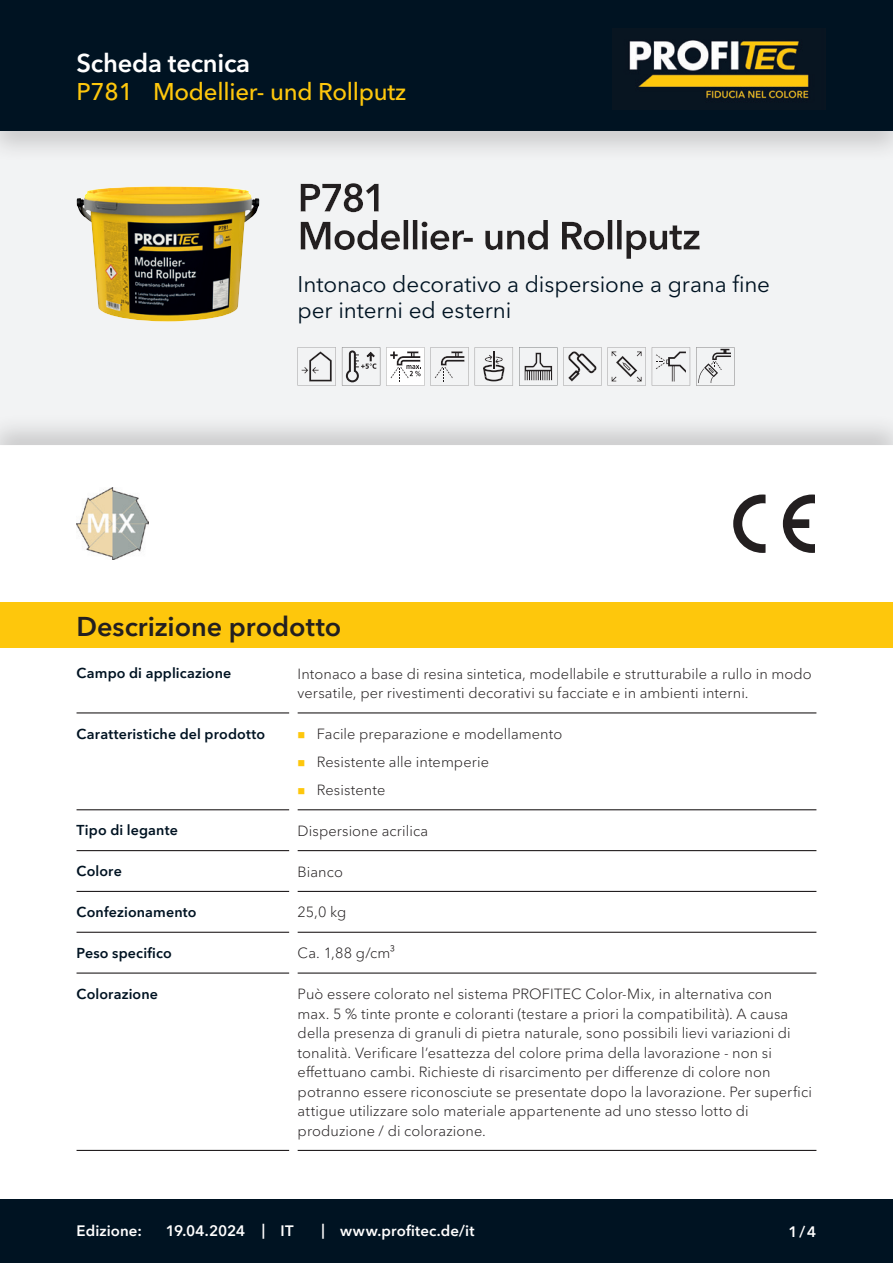
<style>
.page{position:relative;width:893px;height:1263px;background:#fff}
.page>*{position:absolute;margin:0;border:0;box-sizing:border-box;transform-origin:0 0}
.CB_AF_Kapitel_Ueberschrift{font:600 27px "Avenir Next Cyr";color:#231f20}
.CB_AF_Kopf_TM{font:600 25.5px "Avenir Next Cyr";letter-spacing:-.01em;color:#fff}
.CB_AF_Kopf_Produktname_klein{font:500 24px "Avenir Next Cyr";letter-spacing:-.01em;color:#fec70c}
.t1{font:22.5px/25.5px "Avenir Next Cyr";letter-spacing:-.005em;color:#001322}
.CB_AF_Fuss_Stand_linksb{font:600 15px "Avenir Next Cyr";letter-spacing:.01em;color:#fff}
.CB_AF_Text_Standard{font:300 14.7px/19.5px "Avenir Next Cyr";letter-spacing:.005em;color:#231f20}
.CB_AF_Abschnitt_Ueberschrift{font:600 14.25px "Avenir Next Cyr";letter-spacing:.01em;color:#001322}
</style>
<div class="page">
<div style="left:0;top:0;width:893px;height:131px;background:#001322"></div>
<div style="left:0;top:1199px;width:893px;height:64px;background:#001322"></div>
<div style="left:0;top:122px;width:893px;height:328px;background:#231f20;opacity:.2"></div>
<img style="left:77px;top:488px;width:72px;height:72px">
<svg style="left:733px;top:494px;width:32px;height:59px"></svg>
<svg style="left:783px;top:494px;width:32px;height:59px"></svg>
<hr style="left:77px;top:712px;width:212px;height:1px;background:#231f20">
<hr style="left:298px;top:712px;width:518px;height:1px;background:#231f20">
<hr style="left:77px;top:809px;width:212px;height:1px;background:#231f20">
<hr style="left:298px;top:809px;width:518px;height:1px;background:#231f20">
<hr style="left:77px;top:850px;width:212px;height:1px;background:#231f20">
<hr style="left:298px;top:850px;width:518px;height:1px;background:#231f20">
<hr style="left:77px;top:891px;width:212px;height:1px;background:#231f20">
<hr style="left:298px;top:891px;width:518px;height:1px;background:#231f20">
<hr style="left:77px;top:932px;width:212px;height:1px;background:#231f20">
<hr style="left:298px;top:932px;width:518px;height:1px;background:#231f20">
<hr style="left:77px;top:972px;width:212px;height:2px;background:#231f20">
<hr style="left:298px;top:972px;width:518px;height:2px;background:#231f20">
<hr style="left:77px;top:1150px;width:212px;height:1px;background:#231f20">
<hr style="left:298px;top:1150px;width:518px;height:1px;background:#231f20">
<div style="left:0;top:602px;width:893px;height:46px;background:#fec70c"></div>
<img style="left:629px;top:40px;width:180px;height:63px">
<p class="CB_AF_Kopf_TM" style="left:77px;top:47px;width:175px">Scheda tecnica</p>
<p class="CB_AF_Kopf_Produktname_klein" style="left:77px;top:78px;width:58px">P781</p>
<p class="CB_AF_Kopf_Produktname_klein" style="left:153px;top:78px;width:255px">Modellier- und Rollputz</p>
<h3 class="t1" style="left:298px;top:271px;width:474px">Intonaco decorativo a dispersione a grana fine per interni ed esterni</h3>
<p class="CB_AF_Kapitel_Ueberschrift" style="left:77px;top:610px;width:266px">Descrizione prodotto</p>
<p class="CB_AF_Abschnitt_Ueberschrift" style="left:77px;top:665px;width:156px">Campo di applicazione</p>
<p class="CB_AF_Text_Standard" style="left:298px;top:664px;width:516px">Intonaco a base di resina sintetica, modellabile e strutturabile a rullo in modo versatile, per rivestimenti decorativi su facciate e in ambienti interni.</p>
<p class="CB_AF_Abschnitt_Ueberschrift" style="left:77px;top:725px;width:190px">Caratteristiche del prodotto</p>
<p class="CB_AF_Text_Standard" style="left:317px;top:724px;width:247px">Facile preparazione e modellamento</p>
<p class="CB_AF_Text_Standard" style="left:317px;top:752px;width:174px">Resistente alle intemperie</p>
<p class="CB_AF_Text_Standard" style="left:317px;top:780px;width:70px">Resistente</p>
<p class="CB_AF_Abschnitt_Ueberschrift" style="left:77px;top:822px;width:103px">Tipo di legante</p>
<p class="CB_AF_Text_Standard" style="left:298px;top:821px;width:132px">Dispersione acrilica</p>
<p class="CB_AF_Abschnitt_Ueberschrift" style="left:77px;top:863px;width:47px">Colore</p>
<p class="CB_AF_Text_Standard" style="left:298px;top:862px;width:47px">Bianco</p>
<p class="CB_AF_Abschnitt_Ueberschrift" style="left:77px;top:903px;width:122px">Confezionamento</p>
<p class="CB_AF_Text_Standard" style="left:298px;top:902px;width:50px">25,0 kg</p>
<p class="CB_AF_Abschnitt_Ueberschrift" style="left:77px;top:944px;width:97px">Peso specifico</p>
<p class="CB_AF_Text_Standard" style="left:298px;top:943px;width:99px">Ca. 1,88 g/cm³</p>
<p class="CB_AF_Abschnitt_Ueberschrift" style="left:77px;top:985px;width:83px">Colorazione</p>
<p class="CB_AF_Text_Standard" style="left:298px;top:984px;width:516px">Può essere colorato nel sistema PROFITEC Color-Mix, in alternativa con<br>max. 5 % tinte pronte e coloranti (testare a priori la compatibilità). A causa della presenza di granuli di pietra naturale, sono possibili lievi variazioni di tonalità. Verificare l’esattezza del colore prima della lavorazione - non si effettuano cambi. Richieste di risarcimento per differenze di colore non potranno essere riconosciute se presentate dopo la lavorazione. Per superfici attigue utilizzare solo materiale appartenente ad uno stesso lotto di produzione / di colorazione.</p>
<p class="CB_AF_Fuss_Stand_linksb" style="left:77px;top:1222px;width:67px">Edizione:</p>
<p class="CB_AF_Fuss_Stand_linksb" style="left:166px;top:1222px;width:81px">19.04.2024</p>
<p class="CB_AF_Fuss_Stand_linksb" style="left:262px;top:1221px;width:5px">|</p>
<p class="CB_AF_Fuss_Stand_linksb" style="left:281px;top:1222px;width:14px">IT</p>
<p class="CB_AF_Fuss_Stand_linksb" style="left:321px;top:1221px;width:5px">|</p>
<p class="CB_AF_Fuss_Stand_linksb" style="left:340px;top:1222px;width:136px">www.profitec.de/it</p>
<p class="CB_AF_Fuss_Stand_linksb" style="left:788px;top:1222px;width:29px">1/4</p>
</div>
